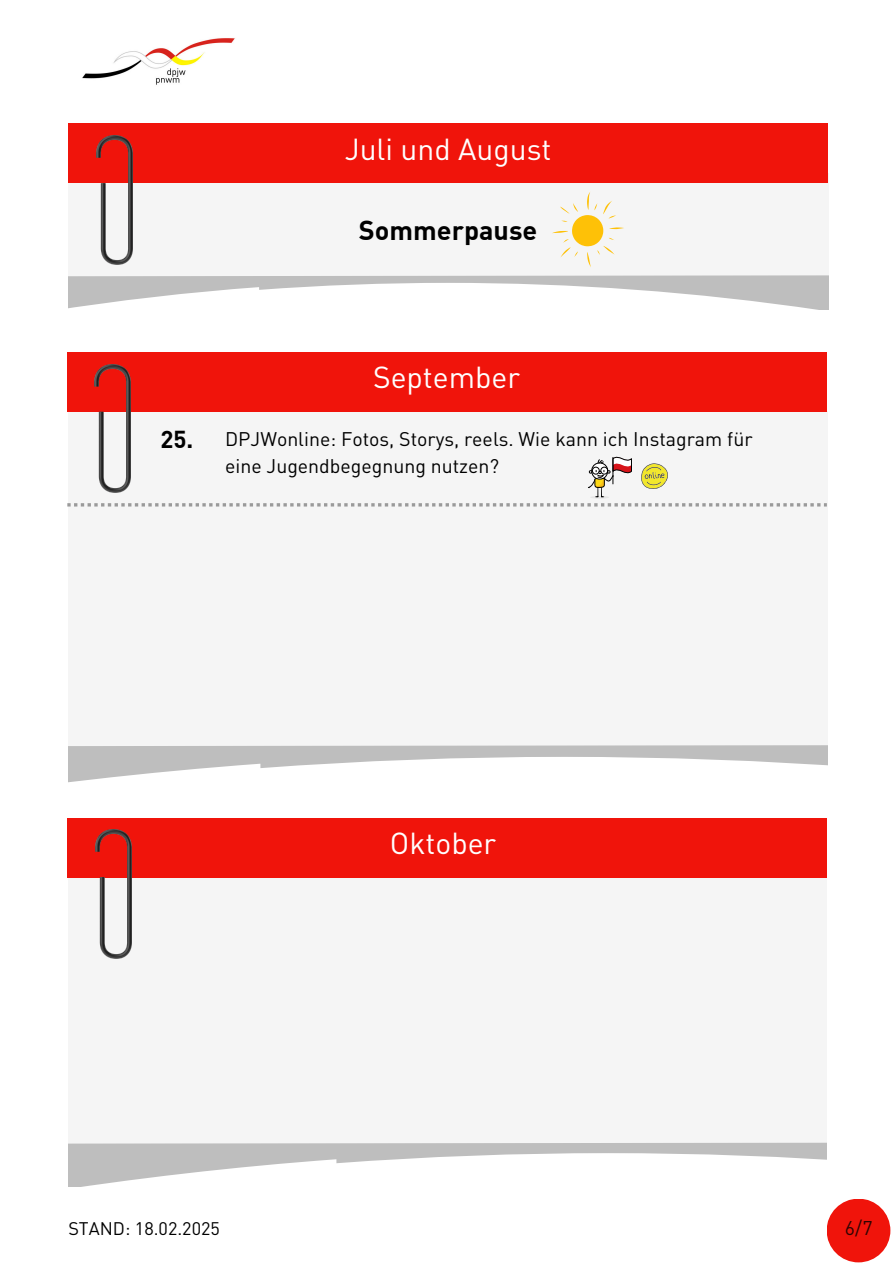
<style>
.page{position:relative;width:894px;height:1264px;background:#fff}
.page>*{position:absolute;margin:0;border:0;box-sizing:border-box;transform-origin:0 0}
.t1{font:30px "DIN Pro";color:#fff}
.t2{font:700 27px "DIN Pro";color:#000}
.t3{font:700 24px "DIN Pro";color:#000}
.t4{font:19.65px "DIN Pro";color:#000}
.t5{font:19.5px/27px "DIN Pro";color:#000}
.t6{font:18px "DIN Pro";color:#000}
</style>
<div class="page">
<svg style="left:68px;top:1143px;width:757px;height:43px"></svg>
<div style="left:68px;top:877px;width:757px;height:266px;background:#f5f5f5"></div>
<div style="left:67px;top:818px;width:759px;height:59px;background:#f0140b"></div>
<img style="left:95px;top:830px;width:36px;height:128px">
<div style="left:826px;top:1198px;width:64px;height:64px;background:#f0140b;border-radius:50%"></div>
<img style="left:82px;top:38px;width:153px;height:47px">
<svg style="left:68px;top:746px;width:759px;height:37px"></svg>
<div style="left:68px;top:411px;width:759px;height:335px;background:#f5f5f5"></div>
<div style="left:67px;top:352px;width:759px;height:59px;background:#f0140b"></div>
<img style="left:95px;top:364px;width:36px;height:89px">
<svg style="left:67px;top:453px;width:759px;height:53px"></svg>
<svg style="left:68px;top:276px;width:760px;height:33px"></svg>
<div style="left:111px;top:173px;width:717px;height:103px;background:#f5f5f5"></div>
<div style="left:68px;top:124px;width:759px;height:59px;background:#f0140b"></div>
<img style="left:96px;top:136px;width:36px;height:128px">
<svg style="left:551px;top:191px;width:73px;height:77px"></svg>
<p class="t1" style="left:344px;top:137px;width:208px">Juli und August</p>
<h2 class="t2" style="left:359px;top:212px;width:180px">Sommerpause</h2>
<h1 class="t3" style="left:160px;top:423px;width:34px">25.</h1>
<p class="t1" style="left:373px;top:365px;width:148px">September</p>
<p class="t5" style="left:225px;top:427px;width:529px">DPJWonline: Fotos, Storys, reels. Wie kann ich Instagram für eine Jugendbegegnung nutzen?</p>
<p class="t1" style="left:390px;top:831px;width:108px">Oktober</p>
<h2 class="t6" style="left:68px;top:1221px;width:153px">STAND: 18.02.2025</h2>
<p class="t4" style="left:844px;top:1219px;width:30px">6/7</p>
</div>
